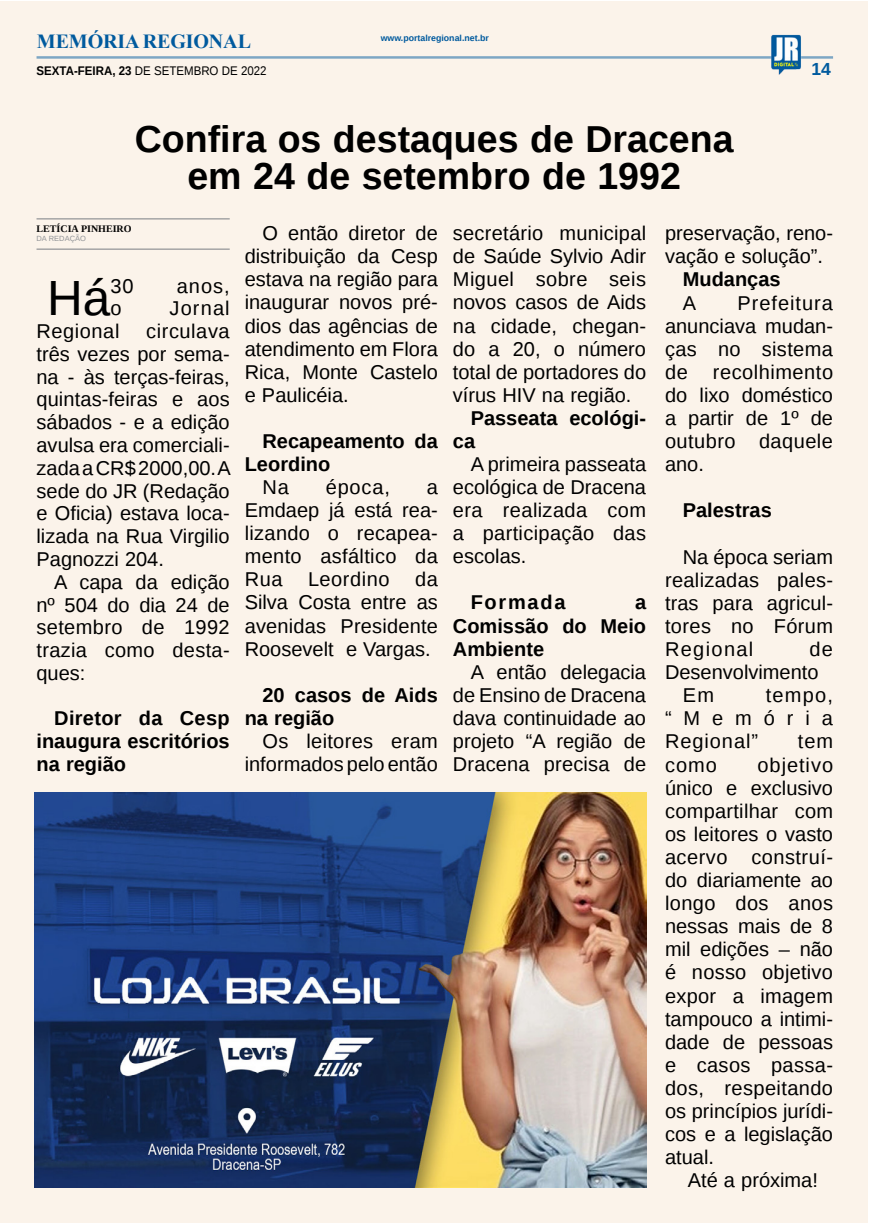
<style>
.page{position:relative;width:869px;height:1223px;background:#fff}
.page>*{position:absolute;margin:0;border:0;box-sizing:border-box;transform-origin:0 0}
.MATÉRIA{font:49.38px "Liberation Sans";color:#000}
.TÍTULO{font:700 37.5px/37.5px "Liberation Sans";color:#000;text-align:center}
.MATÉRIA-2{font:20px/23.1px "Liberation Sans";color:#000;text-align:justify}
.MATÉRIA-3{font:700 20px/23.1px "Liberation Sans";color:#000}
.TITULO_PG{font:700 20px "Times New Roman";letter-spacing:-.005em;color:#005a9e}
.MATÉRIA-4{font:20px "Liberation Sans";letter-spacing:.03em;color:#000}
.MATÉRIA-5{font:20px "Liberation Sans";letter-spacing:.025em;color:#000}
.MATÉRIA-6{font:700 20px "Liberation Sans";letter-spacing:.085em;color:#000}
.TÍTULO-2{font:700 17.5px "Liberation Sans";color:#005a9e}
.DATA_PG{font:12.5px "Liberation Sans";color:#000;scale:.92 1}
.CRÉDITO_NOME{font:700 10px "Liberation Serif";color:#000}
.DATA_PG-2{font:700 8.75px "Liberation Sans";color:#005a9e}
.CRÉDITO_MATÉRIA{font:7.5px "Liberation Sans";color:#939598}
.s1{font-weight:700}
</style>
<div class="page">
<div style="left:0;top:1px;width:867px;height:1221px;background:#fbf3ea"></div>
<hr style="left:36px;top:56px;width:796px;height:3px;background:#005a9e">
<img style="left:770px;top:35px;width:30px;height:40px">
<img style="left:35px;top:792px;width:610px;height:395px">
<hr style="left:36px;top:218px;width:193px;height:1px;background:#939598">
<hr style="left:36px;top:248px;width:193px;height:2px;background:#939598">
<p class="TITULO_PG" style="left:37px;top:27px;width:215px">MEMÓRIA REGIONAL</p>
<p class="DATA_PG" style="left:36px;top:64px;width:251px"><span class="s1">SEXTA-FEIRA, 23</span> DE SETEMBRO DE 2022</p>
<p class="DATA_PG-2" style="left:380px;top:32px;width:110px">www.portalregional.net.br</p>
<p class="TÍTULO" style="left:135px;top:119px;width:600px">Confira os destaques de Dracena em 24 de setembro de 1992</p>
<p class="TÍTULO-2" style="left:811px;top:57px;width:21px">14</p>
<p class="CRÉDITO_NOME" style="left:36px;top:222px;width:96px">LETÍCIA PINHEIRO</p>
<p class="CRÉDITO_MATÉRIA" style="left:36px;top:235px;width:51px">DA REDAÇÃO</p>
<p class="MATÉRIA" style="left:47px;top:270px;width:65px">Há</p>
<p class="MATÉRIA-2" style="left:110px;top:275px;width:25px">30</p>
<p class="MATÉRIA-2" style="left:177px;top:275px;width:54px">anos,</p>
<p class="MATÉRIA-2" style="left:110px;top:298px;width:13px">o</p>
<p class="MATÉRIA-2" style="left:169px;top:298px;width:62px">Jornal</p>
<p class="MATÉRIA-4" style="left:36px;top:320px;width:84px">Regional</p>
<p class="MATÉRIA-2" style="left:36px;top:321px;width:196px;line-height:22.8px;text-indent:110px">circulava três vezes por sema&shy;na - às terças-feiras, quintas-feiras e aos sábados - e a edição avulsa era comerciali&shy;zada a CR$ 2000,00. A sede do JR (Redação e Oficia) estava loca&shy;lizada na Rua Virgilio Pagnozzi 204.</p>
<p class="MATÉRIA-2" style="left:36px;top:571px;width:194px;line-height:22.8px;text-indent:18px">A capa da edição nº 504 do dia 24 de setembro de 1992 trazia como desta&shy;ques:</p>
<p class="MATÉRIA-3" style="left:36px;top:706px;width:194px;line-height:22.8px;text-align:justify;text-indent:18px">Diretor da Cesp inaugura escritórios na região</p>
<p class="MATÉRIA-2" style="left:244px;top:222px;width:194px;text-indent:18px">O então diretor de distribuição da Cesp estava na região para inaugurar novos pré&shy;dios das agências de atendimento em Flora Rica, Monte Castelo e Paulicéia.</p>
<p class="MATÉRIA-3" style="left:244px;top:429px;width:194px;text-indent:18px">Recapeamento da<br>Leordino</p>
<p class="MATÉRIA-2" style="left:262px;top:476px;width:28px">Na</p>
<p class="MATÉRIA-2" style="left:325px;top:476px;width:66px">época,</p>
<p class="MATÉRIA-2" style="left:244px;top:476px;width:194px;text-indent:182px">a Emdaep já está rea&shy;lizando o recapea&shy;mento asfáltico da Rua</p>
<p class="MATÉRIA-2" style="left:244px;top:568px;width:195px;text-indent:170px">da Silva Costa entre as avenidas Presidente Roosevelt e Vargas.</p>
<p class="MATÉRIA-3" style="left:244px;top:683px;width:194px;text-indent:18px">20 casos de Aids na região</p>
<p class="MATÉRIA-2" style="left:244px;top:730px;width:194px;text-align:right">Os leitores eram informados pelo então</p>
<p class="MATÉRIA-5" style="left:308px;top:568px;width:83px">Leordino</p>
<p class="MATÉRIA-2" style="left:452px;top:222px;width:195px">secretário municipal de Saúde Sylvio Adir Miguel sobre seis novos casos de Aids na cidade, chegan&shy;do a 20, o número total de portadores do vírus HIV na região.</p>
<p class="MATÉRIA-3" style="left:452px;top:406px;width:194px;text-indent:18px">Passeata ecológi&shy;ca</p>
<p class="MATÉRIA-2" style="left:452px;top:453px;width:194px;text-indent:18px">A primeira passeata ecológica de Dracena era realizada com a participação das escolas.</p>
<p class="MATÉRIA-6" style="left:470px;top:589px;width:96px">Formada</p>
<p class="MATÉRIA-3" style="left:452px;top:590px;width:195px;text-align:justify;text-indent:182px">a Comissão do Meio Ambiente</p>
<p class="MATÉRIA-2" style="left:452px;top:661px;width:195px;text-indent:18px">A então delegacia de Ensino de Dracena dava continuidade ao projeto “A região de Dracena precisa de</p>
<p class="MATÉRIA-2" style="left:664px;top:222px;width:169px">preservação, reno&shy;vação e solução”.</p>
<p class="MATÉRIA-3" style="left:682px;top:267px;width:99px">Mudanças</p>
<p class="MATÉRIA-2" style="left:682px;top:292px;width:15px">A</p>
<p class="MATÉRIA-2" style="left:664px;top:292px;width:169px;text-indent:72px">Prefeitura anunciava mudan&shy;ças no sistema de</p>
<p class="MATÉRIA-2" style="left:664px;top:361px;width:169px;text-indent:48px">recolhimento do lixo doméstico a partir de 1º de outubro daquele ano.</p>
<p class="MATÉRIA-3" style="left:682px;top:498px;width:90px">Palestras</p>
<p class="MATÉRIA-2" style="left:664px;top:546px;width:169px;text-indent:18px">Na época seriam realizadas pales&shy;tras para agricul&shy;tores no Fórum Regional</p>
<p class="MATÉRIA-2" style="left:664px;top:638px;width:169px;text-indent:144px">de<br>Desenvolvimento</p>
<p class="MATÉRIA-2" style="left:682px;top:684px;width:33px">Em</p>
<p class="MATÉRIA-2" style="left:664px;top:684px;width:169px;text-indent:101px">tempo, “Memória Regional”</p>
<p class="MATÉRIA-2" style="left:797px;top:730px;width:37px">tem</p>
<p class="MATÉRIA-2" style="left:664px;top:754px;width:169px;text-indent:92px">objetivo único e exclusivo compartilhar com os leitores o vasto acervo construí&shy;do diariamente ao longo dos anos nessas mais de 8 mil edições – não é nosso objetivo expor a imagem tampouco a intimi&shy;dade de pessoas e casos passa&shy;dos, respeitando os princípios jurídi&shy;cos e a legislação atual.</p>
<p class="MATÉRIA-2" style="left:687px;top:1169px;width:132px">Até a próxima!</p>
<p class="MATÉRIA-2" style="left:664px;top:754px;width:53px">como</p>
</div>
